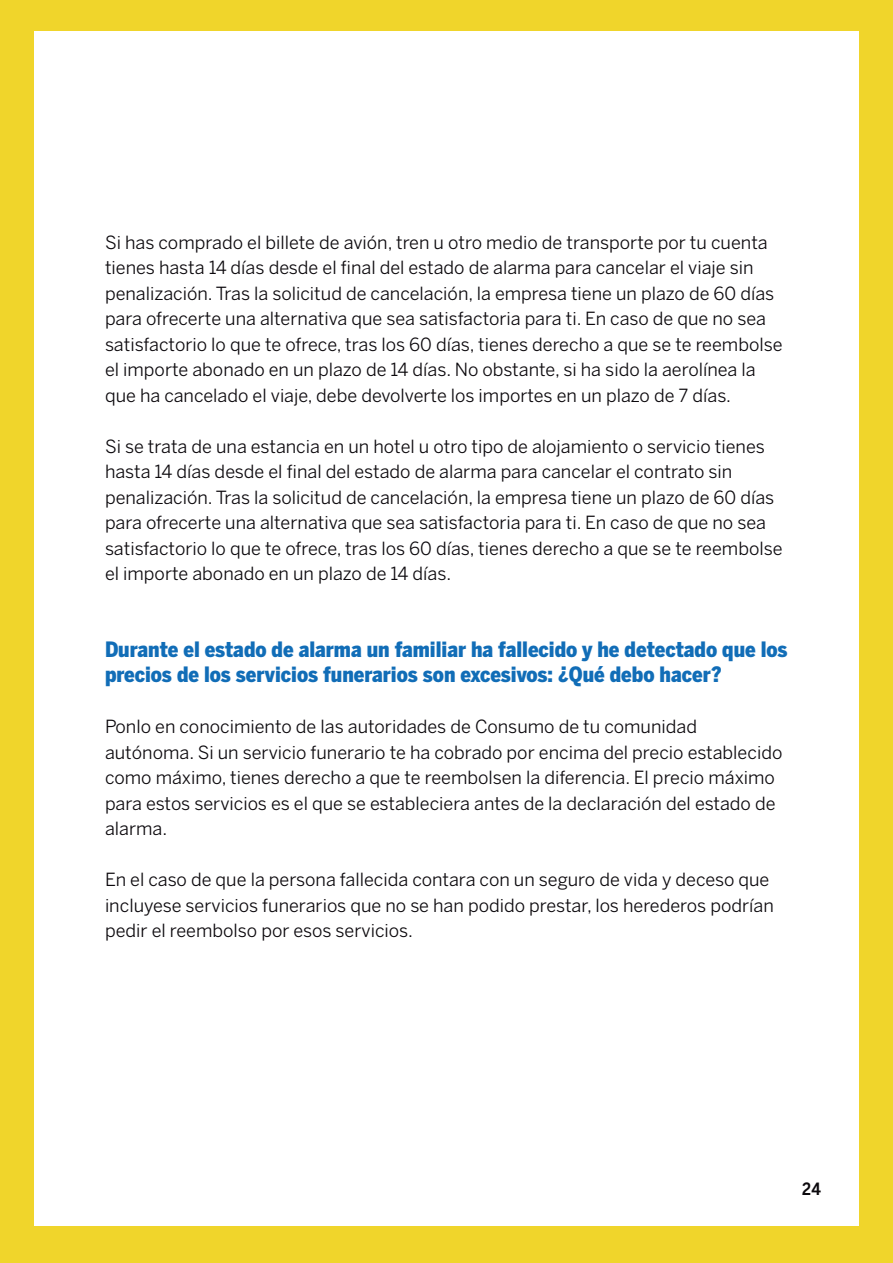
<style>
.page{position:relative;width:893px;height:1263px;background:#f0d52b}
.page>*{position:absolute;margin:0;border:0;box-sizing:border-box;transform-origin:0 0}
.t1{font:900 21px/25.5px "Benton Sans Cond";color:#116db7}
.t2{font:21px "Benton Sans Cond Medium SC";color:#0c090d}
.t3{font:18px/25.5px "Benton Sans";color:#0c090d}
</style>
<div class="page">
<div style="left:34px;top:31px;width:825px;height:1195px;background:#fff"></div>
<p class="t3" style="left:105px;top:229px;width:679px">Si has comprado el billete de avión, tren u otro medio de transporte por tu cuenta tienes hasta 14 días desde el final del estado de alarma para cancelar el viaje sin penalización. Tras la solicitud de cancelación, la empresa tiene un plazo de 60 días para ofrecerte una alternativa que sea satisfactoria para ti. En caso de que no sea satisfactorio lo que te ofrece, tras los 60 días, tienes derecho a que se te reembolse el importe abonado en un plazo de 14 días. No obstante, si ha sido la aerolínea la que ha cancelado el viaje, debe devolverte los importes en un plazo de 7 días.</p>
<p class="t3" style="left:105px;top:433px;width:679px">Si se trata de una estancia en un hotel u otro tipo de alojamiento o servicio tienes hasta 14 días desde el final del estado de alarma para cancelar el contrato sin penalización. Tras la solicitud de cancelación, la empresa tiene un plazo de 60 días para ofrecerte una alternativa que sea satisfactoria para ti. En caso de que no sea satisfactorio lo que te ofrece, tras los 60 días, tienes derecho a que se te reembolse el importe abonado en un plazo de 14 días.</p>
<p class="t1" style="left:105px;top:636px;width:684px">Durante el estado de alarma un familiar ha fallecido y he detectado que los precios de los servicios funerarios son excesivos: ¿Qué debo hacer?</p>
<p class="t3" style="left:105px;top:714px;width:679px">Ponlo en conocimiento de las autoridades de Consumo de tu comunidad autónoma. Si un servicio funerario te ha cobrado por encima del precio establecido como máximo, tienes derecho a que te reembolsen la diferencia. El precio máximo para estos servicios es el que se estableciera antes de la declaración del estado de alarma.</p>
<p class="t3" style="left:105px;top:867px;width:670px">En el caso de que la persona fallecida contara con un seguro de vida y deceso que incluyese servicios funerarios que no se han podido prestar, los herederos podrían pedir el reembolso por esos servicios.</p>
<p class="t2" style="left:802px;top:1175px;width:21px">24</p>
</div>
